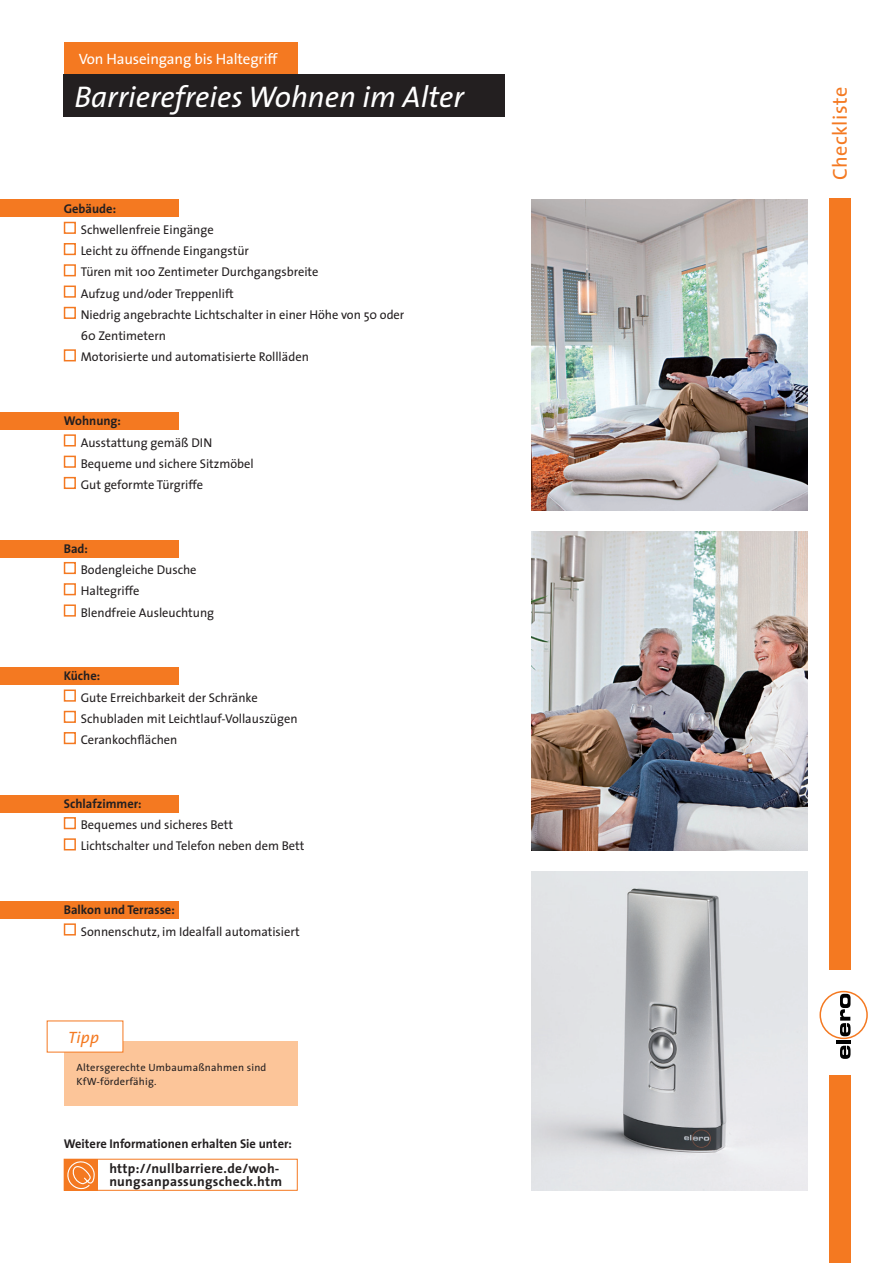
<style>
.page{position:relative;width:893px;height:1263px;background:#fff}
.page>*{position:absolute;margin:0;border:0;box-sizing:border-box;transform-origin:0 0}
.t1{font:italic 30px "The Sans";color:#fff}
.t2{font:20.25px "The Sans";letter-spacing:.02em;color:#f47921}
.t3{font:italic 16.5px "The Sans";color:#f47921}
.t4{font:15px "The Sans";letter-spacing:-.01em;color:#fff}
.t5{font:700 13.5px/13.5px "The Sans";letter-spacing:.02em;color:#231f20}
.Fließtext{font:12.75px/21.3px "The Sans";color:#231f20}
.Fließtext-2{font:700 12.75px "The Sans";color:#231f20}
.t6{font:10.5px "The Sans";letter-spacing:.02em;color:#231f20}
</style>
<div class="page">
<img style="left:531px;top:200px;width:277px;height:310px">
<div style="left:819px;top:991px;width:49px;height:48px;border:2px solid #f47921;border-radius:50%"></div>
<svg style="left:840px;top:1046px;width:10px;height:13px"></svg>
<hr style="left:836px;top:1040px;width:14px;height:4px;background:#000">
<svg style="left:840px;top:994px;width:10px;height:42px"></svg>
<div style="left:829px;top:1076px;width:21px;height:187px;background:#f47921"></div>
<div style="left:64px;top:43px;width:234px;height:31px;background:#f47921"></div>
<div style="left:0;top:200px;width:179px;height:17px;background:#f47921"></div>
<div style="left:64px;top:74px;width:441px;height:43px;background:#231f20"></div>
<div style="left:829px;top:198px;width:21px;height:771px;background:#f47921"></div>
<div style="left:64px;top:222px;width:12px;height:12px;background:#fff;border:2px solid #f47921"></div>
<div style="left:64px;top:264px;width:12px;height:12px;background:#fff;border:2px solid #f47921"></div>
<div style="left:64px;top:286px;width:12px;height:12px;background:#fff;border:2px solid #f47921"></div>
<div style="left:64px;top:307px;width:12px;height:12px;background:#fff;border:2px solid #f47921"></div>
<div style="left:64px;top:243px;width:12px;height:12px;background:#fff;border:2px solid #f47921"></div>
<img style="left:531px;top:531px;width:277px;height:319px">
<div style="left:0;top:412px;width:179px;height:17px;background:#f47921"></div>
<div style="left:64px;top:434px;width:12px;height:12px;background:#fff;border:2px solid #f47921"></div>
<div style="left:64px;top:477px;width:12px;height:12px;background:#fff;border:2px solid #f47921"></div>
<div style="left:64px;top:456px;width:12px;height:12px;background:#fff;border:2px solid #f47921"></div>
<div style="left:0;top:540px;width:179px;height:17px;background:#f47921"></div>
<div style="left:64px;top:562px;width:12px;height:12px;background:#fff;border:2px solid #f47921"></div>
<div style="left:64px;top:604px;width:12px;height:13px;background:#fff;border:2px solid #f47921"></div>
<div style="left:64px;top:583px;width:12px;height:12px;background:#fff;border:2px solid #f47921"></div>
<div style="left:0;top:668px;width:179px;height:17px;background:#f47921"></div>
<div style="left:64px;top:689px;width:12px;height:13px;background:#fff;border:2px solid #f47921"></div>
<div style="left:64px;top:732px;width:12px;height:12px;background:#fff;border:2px solid #f47921"></div>
<div style="left:64px;top:711px;width:12px;height:12px;background:#fff;border:2px solid #f47921"></div>
<div style="left:0;top:795px;width:179px;height:17px;background:#f47921"></div>
<div style="left:64px;top:817px;width:12px;height:12px;background:#fff;border:2px solid #f47921"></div>
<div style="left:64px;top:838px;width:12px;height:12px;background:#fff;border:2px solid #f47921"></div>
<div style="left:0;top:901px;width:179px;height:17px;background:#f47921"></div>
<div style="left:64px;top:923px;width:12px;height:12px;background:#fff;border:2px solid #f47921"></div>
<img style="left:531px;top:872px;width:277px;height:319px">
<div style="left:64px;top:1159px;width:34px;height:31px;background:#f47921"></div>
<svg style="left:67px;top:1161px;width:28px;height:28px"></svg>
<div style="left:64px;top:1159px;width:234px;height:32px;border:1px solid #f47921"></div>
<div style="left:64px;top:349px;width:12px;height:12px;background:#fff;border:2px solid #f47921"></div>
<div style="left:64px;top:1041px;width:234px;height:64px;background:#fcc599"></div>
<div style="left:47px;top:1020px;width:76px;height:32px;background:#fff"></div>
<p class="t4" style="left:79px;top:46px;width:200px">Von Hauseingang bis Haltegriff</p>
<p class="t1" style="left:74px;top:71px;width:391px">Barrierefreies Wohnen im Alter</p>
<p class="t2" style="left:823px;top:180px;width:95px;rotate:-90deg">Checkliste</p>
<p class="Fließtext-2" style="left:64px;top:198px;width:54px">Gebäude:</p>
<p class="Fließtext" style="left:81px;top:219px;width:134px">Schwellenfreie Eingänge</p>
<p class="Fließtext" style="left:81px;top:240px;width:170px">Leicht zu öffnende Eingangstür</p>
<p class="Fließtext" style="left:81px;top:261px;width:239px">Türen mit 100 Zentimeter Durchgangsbreite</p>
<p class="Fließtext" style="left:81px;top:282px;width:155px">Aufzug und/oder Treppenlift</p>
<p class="Fließtext" style="left:81px;top:304px;width:325px">Niedrig angebrachte Lichtschalter in einer Höhe von 50 oder<br>60 Zentimetern</p>
<p class="Fließtext" style="left:81px;top:346px;width:230px">Motorisierte und automatisierte Rollläden</p>
<p class="Fließtext-2" style="left:64px;top:410px;width:59px">Wohnung:</p>
<p class="Fließtext" style="left:81px;top:431px;width:133px">Ausstattung gemäß DIN</p>
<p class="Fließtext" style="left:81px;top:452px;width:175px">Bequeme und sichere Sitzmöbel</p>
<p class="Fließtext" style="left:81px;top:474px;width:124px">Gut geformte Türgriffe</p>
<p class="Fließtext-2" style="left:64px;top:538px;width:26px">Bad:</p>
<p class="Fließtext" style="left:81px;top:559px;width:117px">Bodengleiche Dusche</p>
<p class="Fließtext" style="left:81px;top:580px;width:60px">Haltegriffe</p>
<p class="Fließtext" style="left:81px;top:601px;width:135px">Blendfreie Ausleuchtung</p>
<p class="Fließtext-2" style="left:64px;top:665px;width:38px">Küche:</p>
<p class="Fließtext" style="left:81px;top:686px;width:179px">Gute Erreichbarkeit der Schränke</p>
<p class="Fließtext" style="left:81px;top:707px;width:218px">Schubladen mit Leichtlauf-Vollauszügen</p>
<p class="Fließtext" style="left:81px;top:729px;width:98px">Cerankochflächen</p>
<p class="Fließtext-2" style="left:64px;top:793px;width:79px">Schlafzimmer:</p>
<p class="Fließtext" style="left:81px;top:814px;width:154px">Bequemes und sicheres Bett</p>
<p class="Fließtext" style="left:81px;top:835px;width:225px">Lichtschalter und Telefon neben dem Bett</p>
<p class="Fließtext-2" style="left:64px;top:899px;width:113px">Balkon und Terrasse:</p>
<p class="Fließtext" style="left:81px;top:920px;width:220px">Sonnenschutz, im Idealfall automatisiert</p>
<p class="t3" style="left:68px;top:1023px;width:32px">Tipp</p>
<p class="t6" style="left:77px;top:1059px;width:191px">Altersgerechte Umbaumaßnahmen sind</p>
<p class="t6" style="left:77px;top:1072px;width:82px">KfW-förderfähig.</p>
<p class="Fließtext-2" style="left:64px;top:1133px;width:230px">Weitere Informationen erhalten Sie unter:</p>
<p class="t5" style="left:109px;top:1161px;width:174px">http://nullbarriere.de/woh&shy;nungsanpassungscheck.htm</p>
</div>
